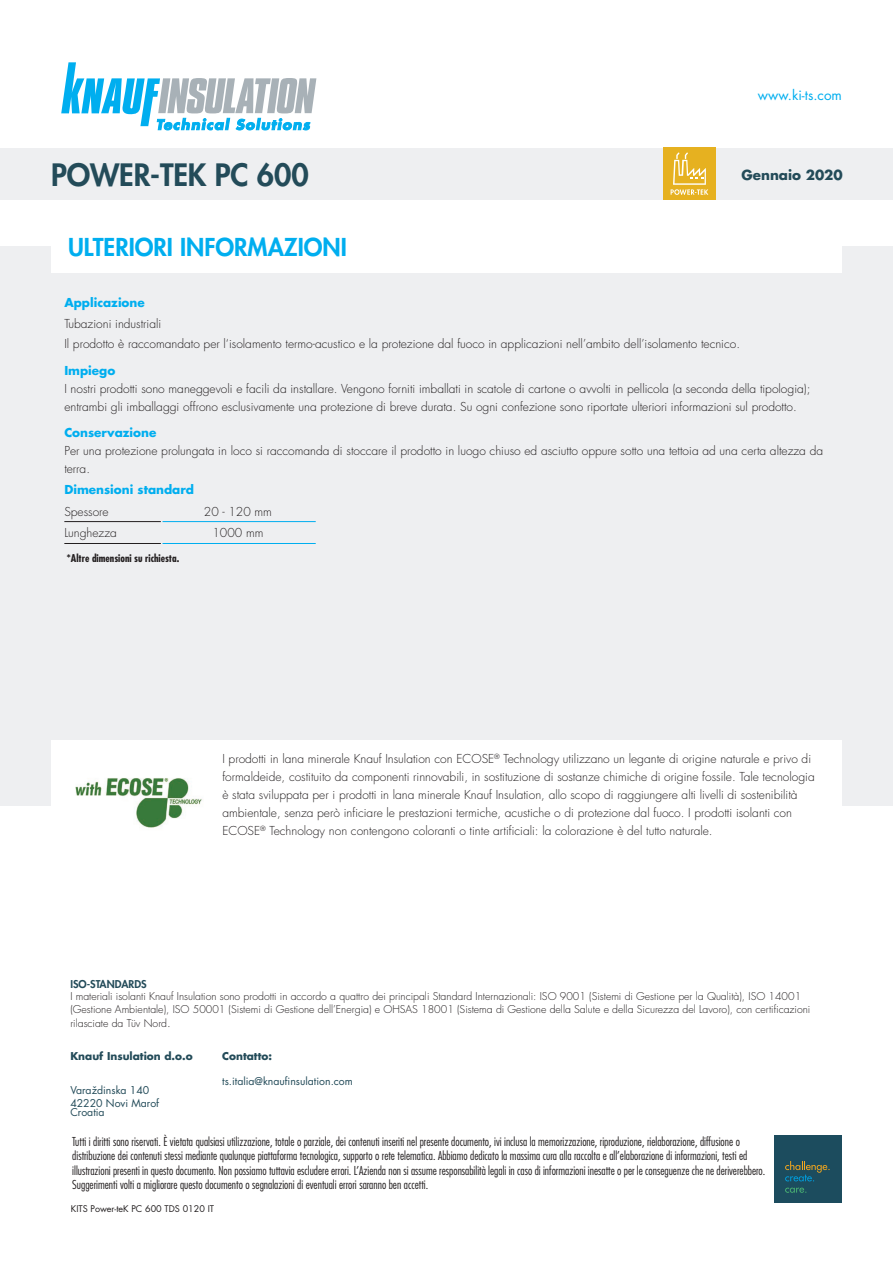
<style>
.page{position:relative;width:893px;height:1263px;background:#fff}
.page>*{position:absolute;margin:0;border:0;box-sizing:border-box;transform-origin:0 0}
.t1{font:800 30px "Futura Std";letter-spacing:-.005em;color:#234b59}
.t2{font:800 24px "Futura Std";color:#00aeef}
.t3{font:13.5px "Futura Std";color:#00aeef}
.t4{font:700 13.5px "Futura Std";color:#234b59}
.t5{font:300 12px/18px "Futura Std";color:#231f20}
.t6{font:300 condensed 12px/14.4px "Futura Std";color:#231f20}
.t7{font:700 12px "Futura Std";color:#00aeef}
.t8{font:300 10.5px/12.6px "Futura Std";color:#231f20}
.t9{font:10.5px/12.6px "Futura Std";color:#234b59}
.t10{font:700 10.5px "Futura Std";color:#234b59}
.t11{font:700 condensed 10.5px "Futura Std";color:#231f20}
.t12{font:800 10.5px "Futura Std";color:#234b59}
.t13{font:9px "Futura Std";color:#231f20}
.s1{font-size:12px}
</style>
<div class="page">
<div style="left:0;top:149px;width:893px;height:51px;background:#eeeff1"></div>
<div style="left:0;top:247px;width:893px;height:559px;background:#eeeff1"></div>
<div style="left:51px;top:740px;width:791px;height:123px;background:#fff"></div>
<svg style="left:61px;top:62px;width:255px;height:68px"></svg>
<div style="left:774px;top:1135px;width:68px;height:68px;background:#1c4c5e"></div>
<svg style="left:785px;top:1161px;width:45px;height:20px"></svg>
<svg style="left:785px;top:1187px;width:21px;height:6px"></svg>
<hr style="left:162px;top:521px;width:154px;height:1px;background:#00aeef">
<hr style="left:162px;top:543px;width:154px;height:1px;background:#00aeef">
<hr style="left:64px;top:521px;width:97px;height:1px;background:#231f20">
<hr style="left:64px;top:543px;width:97px;height:1px;background:#231f20">
<div style="left:51px;top:221px;width:791px;height:51px;background:#fff"></div>
<div style="left:663px;top:147px;width:53px;height:53px;background:#e6b120"></div>
<svg style="left:671px;top:152px;width:37px;height:43px"></svg>
<img style="left:75px;top:778px;width:127px;height:50px">
<h1 class="t1" style="left:51px;top:156px;width:259px">POWER-TEK PC 600</h1>
<h2 class="t2" style="left:68px;top:232px;width:280px">ULTERIORI INFORMAZIONI</h2>
<p class="t3" style="left:758px;top:86px;width:85px">www.ki-ts.com</p>
<p class="t4" style="left:741px;top:165px;width:103px">Gennaio 2020</p>
<p class="t7" style="left:64px;top:295px;width:82px">Applicazione</p>
<p class="t5" style="left:64px;top:313px;width:677px;line-height:20.5px">Tubazioni industriali<br>Il prodotto è raccomandato per l‘isolamento termo-acustico e la protezione dal fuoco in applicazioni nell’ambito dell’isolamento tecnico.</p>
<p class="t7" style="left:64px;top:362px;width:52px">Impiego</p>
<p class="t5" style="left:64px;top:380px;width:748px">I nostri prodotti sono maneggevoli e facili da installare. Vengono forniti imballati in scatole di cartone o avvolti in pellicola (a seconda della tipologia); entrambi gli imballaggi offrono esclusivamente una protezione di breve durata. Su ogni confezione sono riportate ulteriori informazioni sul prodotto.</p>
<p class="t7" style="left:64px;top:425px;width:94px">Conservazione</p>
<p class="t5" style="left:64px;top:442px;width:760px">Per una protezione prolungata in loco si raccomanda di stoccare il prodotto in luogo chiuso ed asciutto oppure sotto una tettoia ad una certa altezza da terra.</p>
<p class="t7" style="left:64px;top:481px;width:131px">Dimensioni standard</p>
<p class="t5" style="left:64px;top:503px;width:46px">Spessore</p>
<p class="t5" style="left:204px;top:503px;width:70px">20 - 120 mm</p>
<p class="t5" style="left:64px;top:524px;width:54px">Lunghezza</p>
<p class="t5" style="left:213px;top:524px;width:52px">1000 mm</p>
<p class="t11" style="left:67px;top:552px;width:114px">*Altre dimensioni su richiesta.</p>
<p class="t5" style="left:222px;top:749px;width:594px">I prodotti in lana minerale Knauf Insulation con ECOSE<sup>®</sup> Technology utilizzano un legante di origine naturale e privo di formaldeide, costituito da componenti rinnovabili, in sostituzione di sostanze chimiche di origine fossile. Tale tecnologia è stata sviluppata per i prodotti in lana minerale Knauf Insulation, allo scopo di raggiungere alti livelli di sostenibilità ambientale, senza però inficiare le prestazioni termiche, acustiche o di protezione dal fuoco. I prodotti isolanti con ECOSE<sup>®</sup> Technology non contengono coloranti o tinte artificiali: la colorazione è del tutto naturale.</p>
<p class="t12" style="left:70px;top:977px;width:78px">ISO-STANDARDS</p>
<p class="t8" style="left:70px;top:990px;width:741px">I materiali isolanti Knauf Insulation sono prodotti in accordo a quattro dei principali Standard Internazionali: ISO 9001 (Sistemi di Gestione per la Qualità), ISO 14001 (Gestione Ambientale), ISO 50001 (Sistemi di Gestione dell’Energia) e OHSAS 18001 (Sistema di Gestione della Salute e della Sicurezza del Lavoro), con certificazioni</p>
<p class="t8" style="left:70px;top:1017px;width:102px">rilasciate da Tüv Nord<span class="s1">.</span></p>
<p class="t10" style="left:222px;top:1049px;width:51px">Contatto:</p>
<p class="t9" style="left:222px;top:1075px;width:132px">ts.italia@knaufinsulation.com</p>
<p class="t10" style="left:70px;top:1049px;width:124px">Knauf Insulation d.o.o</p>
<p class="t9" style="left:70px;top:1084px;width:90px">Varaždinska 140<br>42220 Novi Marof</p>
<p class="t9" style="left:70px;top:1105px;width:36px">Croatia</p>
<p class="t6" style="left:72px;top:1134px;width:695px">Tutti i diritti sono riservati. È vietata qualsiasi utilizzazione, totale o parziale, dei contenuti inseriti nel presente documento, ivi inclusa la memorizzazione, riproduzione, rielaborazione, diffusione o distribuzione dei contenuti stessi mediante qualunque piattaforma tecnologica, supporto o rete telematica. Abbiamo dedicato la massima cura alla raccolta e all’elaborazione di informazioni, testi ed illustrazioni presenti in questo documento. Non possiamo tuttavia escludere errori. L’Azienda non si assume responsabilità legali in caso di informazioni inesatte o per le conseguenze che ne deriverebbero.<br>Suggerimenti volti a migliorare questo documento o segnalazioni di eventuali errori saranno ben accetti.</p>
<p class="t13" style="left:71px;top:1203px;width:145px">KITS Power-teK PC 600 TDS 0120 IT</p>
</div>
